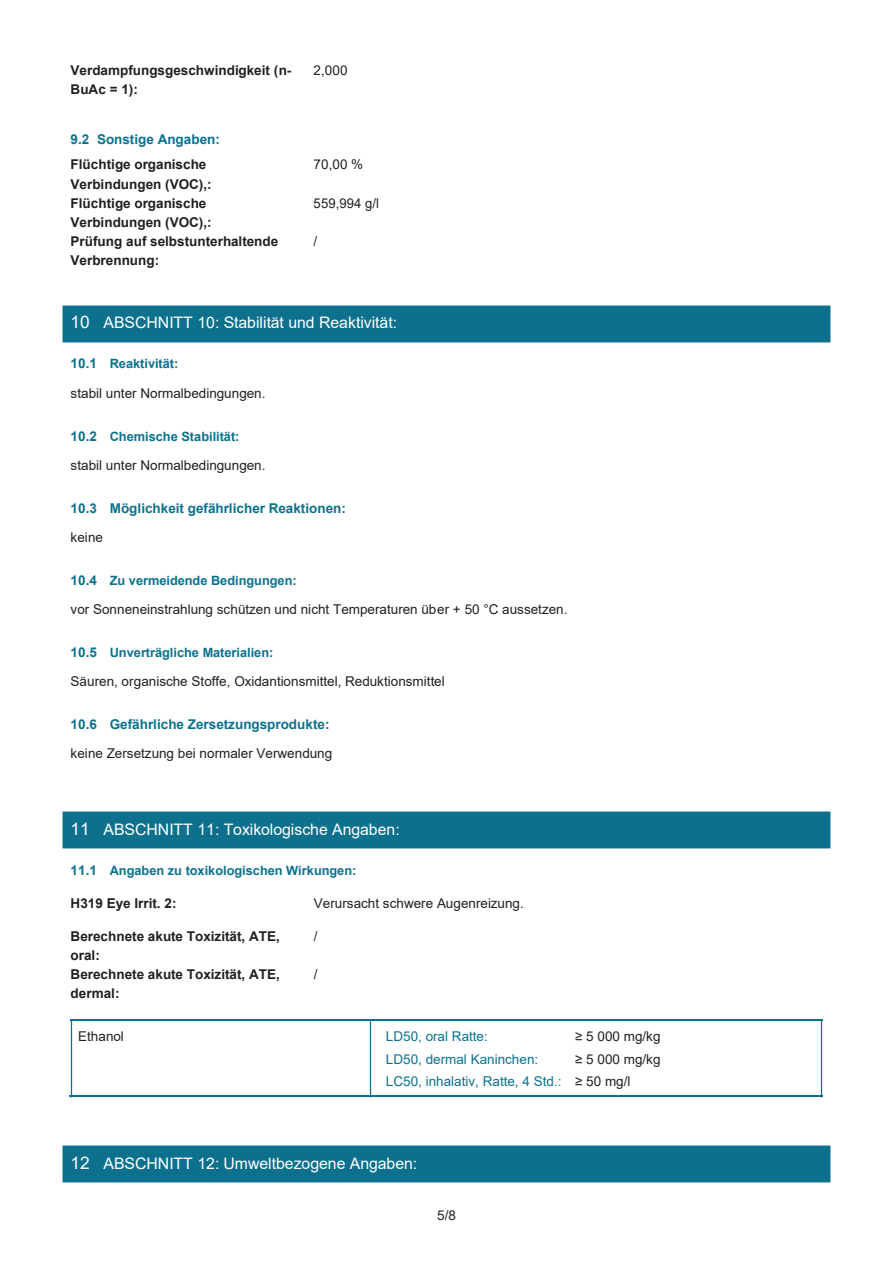
<style>
.page{position:relative;width:893px;height:1264px;background:#fff}
.page>*{position:absolute;margin:0;border:0;box-sizing:border-box;transform-origin:0 0}
.t1{font:15.9px "Arial";color:#fff}
.t2{font:13.5px "Arial";color:#231f20}
.t3{font:700 13.5px/19px "Arial";color:#231f20}
.t4{font:700 13.5px "Arial";color:#0c718e}
.t5{font:13.5px/22.5px "Arial";color:#0c718e}
.t6{font:700 12.75px "Arial";color:#0c718e}
.s1{font-size:17.25px}
.s2{font-size:13.5px}
.s3{color:#231f20}
</style>
<div class="page">
<div style="left:62px;top:305px;width:769px;height:38px;background:#0d718e"></div>
<div style="left:62px;top:811px;width:769px;height:38px;background:#0d718e"></div>
<img style="left:69px;top:1019px;width:5px;height:78px">
<img style="left:369px;top:1020px;width:4px;height:77px">
<img style="left:819px;top:1019px;width:4px;height:78px">
<div style="left:62px;top:1145px;width:769px;height:38px;background:#0d718e"></div>
<hr style="left:71px;top:1019px;width:226px;height:1px;background:#0c718e">
<hr style="left:299px;top:1019px;width:268px;height:1px;background:#0c718e">
<hr style="left:569px;top:1019px;width:253px;height:1px;background:#0c718e">
<hr style="left:69px;top:1094px;width:228px;height:2px;background:#0c718e">
<hr style="left:297px;top:1094px;width:270px;height:2px;background:#0c718e">
<hr style="left:567px;top:1094px;width:255px;height:2px;background:#0c718e">
<p class="t3" style="left:71px;top:61px;width:222px">Verdampfungsgeschwindigkeit (n-</p>
<p class="t2" style="left:313px;top:61px;width:35px">2,000</p>
<p class="t3" style="left:71px;top:80px;width:69px">BuAc = 1):</p>
<p class="t4" style="left:71px;top:129px;width:151px">9.2 Sonstige Angaben:</p>
<p class="t3" style="left:71px;top:155px;width:137px">Flüchtige organische</p>
<p class="t2" style="left:313px;top:155px;width:51px">70,00 %</p>
<p class="t3" style="left:71px;top:174px;width:143px">Verbindungen (VOC),:<br>Flüchtige organische</p>
<p class="t2" style="left:313px;top:194px;width:67px">559,994 g/l</p>
<p class="t3" style="left:71px;top:213px;width:209px">Verbindungen (VOC),:<br>Prüfung auf selbstunterhaltende</p>
<p class="t3" style="left:71px;top:251px;width:90px">Verbrennung:</p>
<p class="t2" style="left:313px;top:232px;width:5px">/</p>
<p class="t1" style="left:71px;top:311px;width:328px"><span class="s1">10</span> ABSCHNITT 10: Stabilität und Reaktivität:</p>
<p class="t6" style="left:71px;top:355px;width:109px"><span class="s2">10.1</span> Reaktivität:</p>
<p class="t2" style="left:71px;top:384px;width:196px">stabil unter Normalbedingungen.</p>
<p class="t6" style="left:71px;top:427px;width:170px"><span class="s2">10.2</span> Chemische Stabilität:</p>
<p class="t2" style="left:71px;top:456px;width:196px">stabil unter Normalbedingungen.</p>
<p class="t4" style="left:71px;top:498px;width:277px">10.3 Möglichkeit gefährlicher Reaktionen:</p>
<p class="t2" style="left:71px;top:527px;width:34px">keine</p>
<p class="t6" style="left:71px;top:571px;width:227px"><span class="s2">10.4</span> Zu vermeidende Bedingungen:</p>
<p class="t2" style="left:71px;top:599px;width:498px">vor Sonneneinstrahlung schützen und nicht Temperaturen über + 50 °C aussetzen.</p>
<p class="t6" style="left:71px;top:643px;width:204px"><span class="s2">10.5</span> Unverträgliche Materialien:</p>
<p class="t2" style="left:71px;top:672px;width:376px">Säuren, organische Stoffe, Oxidantionsmittel, Reduktionsmittel</p>
<p class="t4" style="left:71px;top:714px;width:260px">10.6 Gefährliche Zersetzungsprodukte:</p>
<p class="t2" style="left:71px;top:744px;width:263px">keine Zersetzung bei normaler Verwendung</p>
<p class="t1" style="left:71px;top:818px;width:331px"><span class="s1">11</span> ABSCHNITT 11: Toxikologische Angaben:</p>
<p class="t6" style="left:71px;top:861px;width:287px"><span class="s2">11.1</span> Angaben zu toxikologischen Wirkungen:</p>
<p class="t3" style="left:71px;top:893px;width:107px">H319 Eye Irrit. 2:</p>
<p class="t2" style="left:314px;top:893px;width:211px">Verursacht schwere Augenreizung.</p>
<p class="t3" style="left:71px;top:926px;width:211px">Berechnete akute Toxizität, ATE,</p>
<p class="t2" style="left:314px;top:926px;width:5px">/</p>
<p class="t3" style="left:71px;top:945px;width:211px">oral:<br>Berechnete akute Toxizität, ATE,</p>
<p class="t2" style="left:314px;top:964px;width:5px">/</p>
<p class="t3" style="left:71px;top:983px;width:50px">dermal:</p>
<p class="t2" style="left:78px;top:1027px;width:47px">Ethanol</p>
<p class="t5" style="left:386px;top:1024px;width:104px">LD50, oral Ratte:</p>
<p class="t2" style="left:575px;top:1027px;width:87px">≥ 5 000 mg/kg</p>
<p class="t5" style="left:386px;top:1047px;width:154px">LD50, dermal Kaninchen:</p>
<p class="t5" style="left:386px;top:1047px;width:276px;text-indent:189px"><span class="s3">≥ 5 000 mg/kg<br></span>LC50, inhalativ, Ratte, 4 Std.: <span class="s3">≥ 50 mg/l</span></p>
<p class="t1" style="left:71px;top:1151px;width:348px"><span class="s1">12</span> ABSCHNITT 12: Umweltbezogene Angaben:</p>
<p class="t2" style="left:437px;top:1205px;width:20px">5/8</p>
</div>
